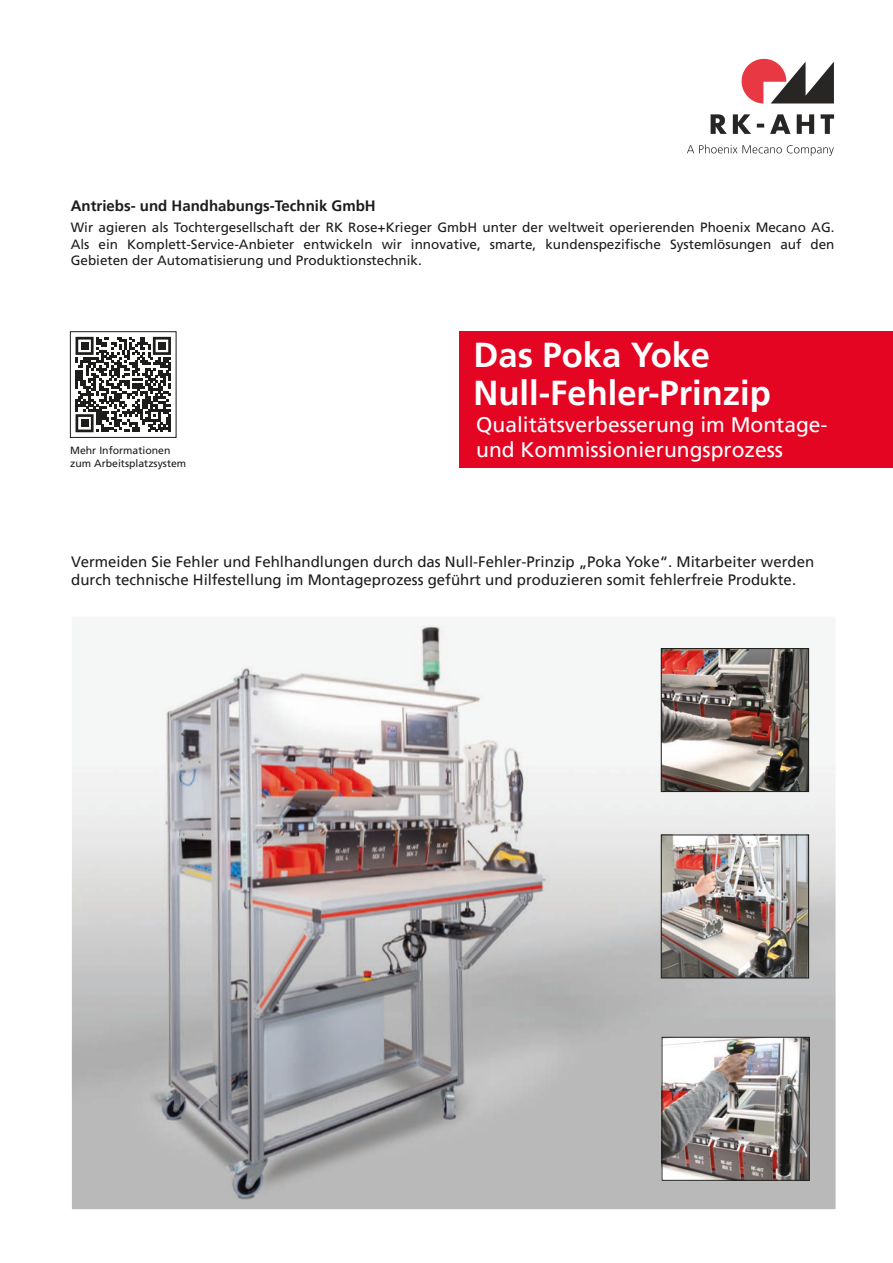
<style>
.page{position:relative;width:893px;height:1263px;background:#fff}
.page>*{position:absolute;margin:0;border:0;box-sizing:border-box;transform-origin:0 0}
.t1{font:700 34.5px/37.5px "Frutiger LT Pro";color:#fff}
.t2{font:21px/24px "Frutiger LT Pro";color:#fff}
.t3{font:15px/18px "Frutiger LT Pro";color:#1d1d1b}
.t4{font:700 15px "Frutiger LT Pro";color:#1d1d1b}
.t5{font:13.5px/16.2px "Frutiger";color:#1d1d1b;text-align:justify}
.t6{font:10.5px/12.6px "Frutiger";color:#1d1d1b}
</style>
<div class="page">
<div style="left:459px;top:331px;width:434px;height:137px;background:#e40522"></div>
<svg style="left:711px;top:114px;width:123px;height:20px"></svg>
<svg style="left:742px;top:59px;width:92px;height:44px"></svg>
<svg style="left:687px;top:145px;width:147px;height:11px"></svg>
<svg style="left:76px;top:337px;width:95px;height:95px"></svg>
<div style="left:81px;top:342px;width:7px;height:8px;background:#1d1d1b"></div>
<div style="left:158px;top:342px;width:8px;height:8px;background:#1d1d1b"></div>
<div style="left:81px;top:419px;width:7px;height:8px;background:#1d1d1b"></div>
<div style="left:70px;top:331px;width:106px;height:107px;border:1px solid #1d1d1b"></div>
<img style="left:72px;top:624px;width:764px;height:585px">
<img style="left:663px;top:650px;width:144px;height:140px">
<div style="left:661px;top:648px;width:148px;height:144px;border:1px solid #1d1d1b"></div>
<img style="left:663px;top:836px;width:144px;height:140px">
<div style="left:661px;top:834px;width:148px;height:144px;border:1px solid #1d1d1b"></div>
<img style="left:664px;top:1039px;width:144px;height:140px">
<div style="left:662px;top:1037px;width:148px;height:144px;border:1px solid #1d1d1b"></div>
<p class="t4" style="left:71px;top:196px;width:306px">Antriebs- und Handhabungs-Technik GmbH</p>
<p class="t5" style="left:71px;top:220px;width:765px">Wir agieren als Tochtergesellschaft der RK Rose+Krieger GmbH unter der weltweit operierenden Phoenix Mecano AG.<br>Als ein Komplett-Service-Anbieter entwickeln wir innovative, smarte, kundenspezifische Systemlösungen auf den Gebieten der Automatisierung und Produktionstechnik.</p>
<p class="t6" style="left:70px;top:444px;width:118px">Mehr Informationen zum Arbeitsplatzsystem</p>
<h1 class="t1" style="left:474px;top:336px;width:299px">Das Poka Yoke<br>Null-Fehler-Prinzip</h1>
<h2 class="t2" style="left:476px;top:413px;width:353px">Qualitätsverbesserung im Montage&shy;und Kommissionierungsprozess</h2>
<p class="t3" style="left:71px;top:553px;width:744px">Vermeiden Sie Fehler und Fehlhandlungen durch das Null-Fehler-Prinzip „Poka Yoke“. Mitarbeiter werden durch technische Hilfestellung im Montageprozess geführt und produzieren somit fehlerfreie Produkte.</p>
</div>
